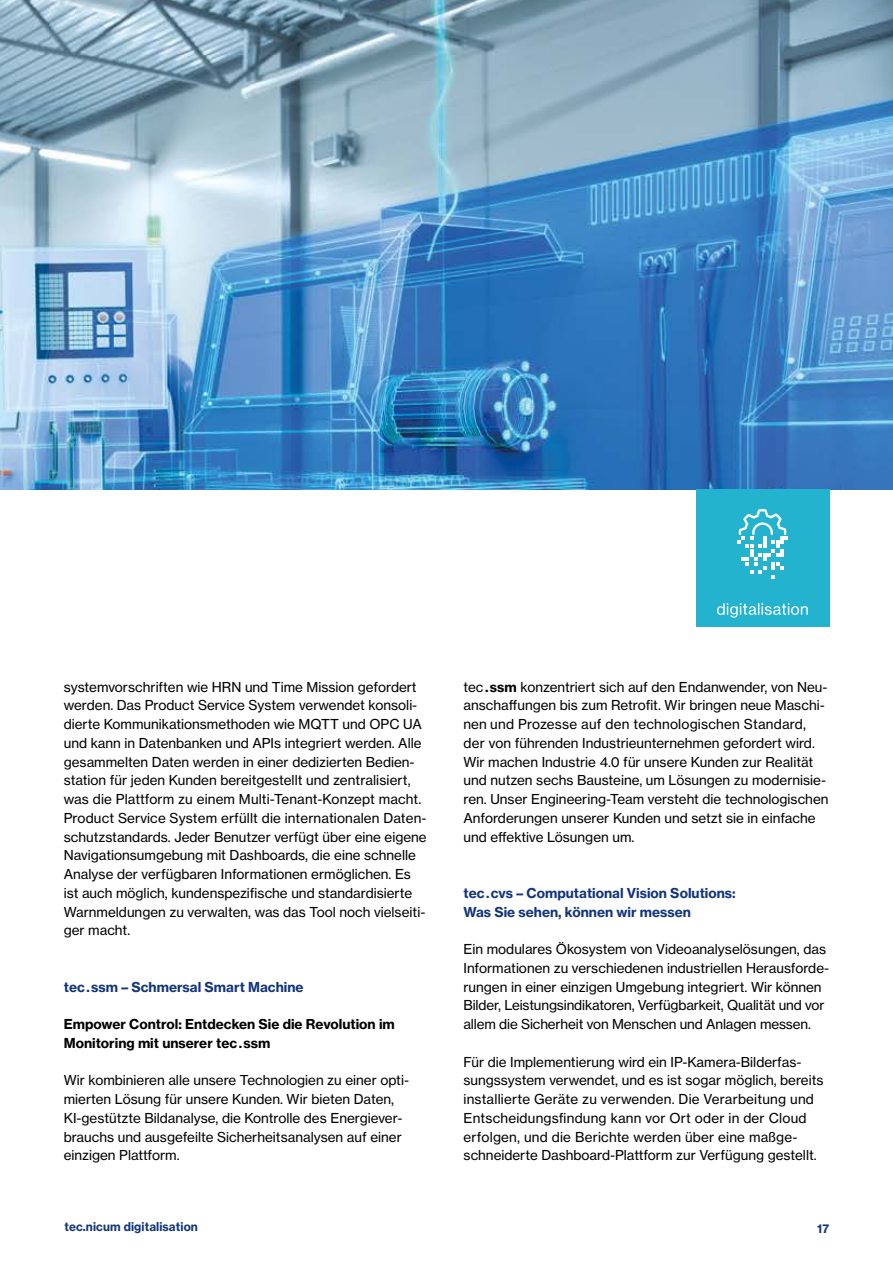
<style>
.page{position:relative;width:893px;height:1263px;background:#fff}
.page>*{position:absolute;margin:0;border:0;box-sizing:border-box;transform-origin:0 0}
.t1{font:13.5px/18.8px "N Haas Grotesk TX Pro 55 Rg";color:#000}
.t2{font:13.5px/18.8px "N Haas Grotesk TX Pro 75 Bd";color:#13357a}
.t3{font:13.5px/18.8px "N Haas Grotesk TX Pro 75 Bd";color:#000}
.t4{font:12px "N Haas Grotesk TX Pro 75 Bd";letter-spacing:.01em;color:#13357a}
.s1{font-family:"N Haas Grotesk TX Pro 75 Bd"}
</style>
<div class="page">
<img style="left:0;top:0;width:893px;height:489px">
<div style="left:696px;top:489px;width:133px;height:138px;background:#23b3cf"></div>
<svg style="left:717px;top:603px;width:91px;height:15px"></svg>
<svg style="left:737px;top:509px;width:51px;height:69px"></svg>
<p class="t1" style="left:64px;top:677px;width:364px">systemvorschriften wie HRN und Time Mission gefordert werden. Das Product Service System verwendet konsoli&shy;dierte Kommunikationsmethoden wie MQTT und OPC UA und kann in Datenbanken und APIs integriert werden. Alle gesammelten Daten werden in einer dedizierten Bedien&shy;station für jeden Kunden bereitgestellt und zentralisiert, was die Plattform zu einem Multi-Tenant-Konzept macht.<br>Product Service System erfüllt die internationalen Daten&shy;schutzstandards. Jeder Benutzer verfügt über eine eigene Navigationsumgebung mit Dashboards, die eine schnelle Analyse der verfügbaren Informationen ermöglichen. Es ist auch möglich, kundenspezifische und standardisierte Warnmeldungen zu verwalten, was das Tool noch vielseiti&shy;ger macht.</p>
<p class="t2" style="left:64px;top:977px;width:241px">tec . ssm – Schmersal Smart Machine</p>
<p class="t3" style="left:64px;top:1015px;width:333px">Empower Control: Entdecken Sie die Revolution im<br>Monitoring mit unserer tec . ssm</p>
<p class="t1" style="left:64px;top:1071px;width:347px">Wir kombinieren alle unsere Technologien zu einer opti&shy;mierten Lösung für unsere Kunden. Wir bieten Daten, KI-gestützte Bildanalyse, die Kontrolle des Energiever&shy;brauchs und ausgefeilte Sicherheitsanalysen auf einer einzigen Plattform.</p>
<p class="t1" style="left:463px;top:677px;width:366px">tec <span class="s1">. ssm</span> konzentriert sich auf den Endanwender, von Neu&shy;anschaffungen bis zum Retrofit. Wir bringen neue Maschi&shy;nen und Prozesse auf den technologischen Standard, der von führenden Industrieunternehmen gefordert wird.<br>Wir machen Industrie 4.0 für unsere Kunden zur Realität und nutzen sechs Bausteine, um Lösungen zu modernisie&shy;ren. Unser Engineering-Team versteht die technologischen Anforderungen unserer Kunden und setzt sie in einfache und effektive Lösungen um.</p>
<p class="t2" style="left:463px;top:883px;width:274px">tec . cvs – Computational Vision Solutions:<br>Was Sie sehen, können wir messen</p>
<p class="t1" style="left:463px;top:940px;width:367px">Ein modulares Ökosystem von Videoanalyselösungen, das Informationen zu verschiedenen industriellen Herausforde&shy;rungen in einer einzigen Umgebung integriert. Wir können Bilder, Leistungsindikatoren, Verfügbarkeit, Qualität und vor allem die Sicherheit von Menschen und Anlagen messen.</p>
<p class="t1" style="left:463px;top:1052px;width:361px">Für die Implementierung wird ein IP-Kamera-Bilderfas&shy;sungssystem verwendet, und es ist sogar möglich, bereits installierte Geräte zu verwenden. Die Verarbeitung und Entscheidungsfindung kann vor Ort oder in der Cloud erfolgen, und die Berichte werden über eine maßge&shy;schneiderte Dashboard-Plattform zur Verfügung gestellt.</p>
<p class="t4" style="left:64px;top:1219px;width:135px">tec.nicum digitalisation</p>
<p class="t4" style="left:817px;top:1221px;width:13px">17</p>
</div>
